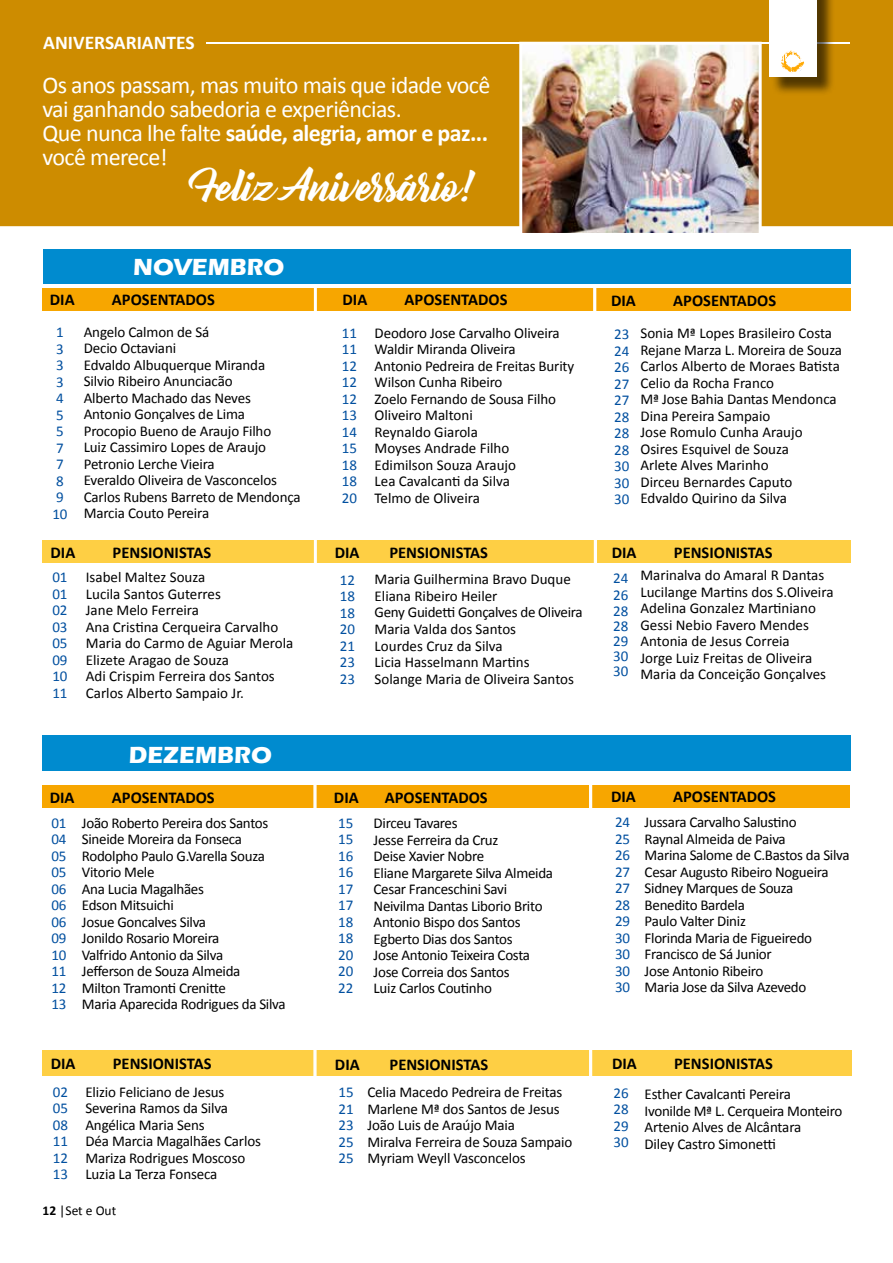
<style>
.page{position:relative;width:893px;height:1263px;background:#fff}
.page>*{position:absolute;margin:0;border:0;box-sizing:border-box;transform-origin:0 0}
.t1{font:39px "Bernadette";letter-spacing:-.03em;color:#fff}
.t2{font:24px/24px "Calibri";letter-spacing:-.025em;color:#fff}
.t3{font:700 24px "Eras ITC";color:#fff}
.t4{font:700 19.5px "Calibri";color:#fff}
.t5{font:700 16.5px "Calibri";color:#000}
.t6{font:15px/16.5px "Calibri";letter-spacing:-.01em;color:#000}
.t7{font:15px/16.5px "Calibri";color:#004f9f;text-align:justify}
.t8{font:13.5px "Calibri";color:#000}
.s1{font-weight:700}
</style>
<div class="page">
<div style="left:42px;top:288px;width:809px;height:23px;background:#f7a600"></div>
<div style="left:42px;top:541px;width:809px;height:22px;background:#fecf44"></div>
<div style="left:42px;top:1050px;width:810px;height:25px;background:#fecf44"></div>
<div style="left:42px;top:785px;width:808px;height:22px;background:#f7a600"></div>
<div style="left:0;top:0;width:893px;height:227px;background:#cd8c00"></div>
<hr style="left:206px;top:42px;width:644px;height:2px;background:#fff">
<div style="left:771px;top:0;width:64px;height:95px;background:#000;opacity:.6"></div>
<div style="left:769px;top:0;width:47px;height:77px;background:#fff"></div>
<svg style="left:781px;top:50px;width:24px;height:23px"></svg>
<img style="left:523px;top:46px;width:235px;height:186px">
<div style="left:519px;top:42px;width:243px;height:194px;border:3px solid #fff"></div>
<hr style="left:313px;top:780px;width:4px;height:317px;background:#fff">
<hr style="left:589px;top:777px;width:3px;height:317px;background:#fff">
<div style="left:593px;top:279px;width:3px;height:55px;background:#fff;border:2px solid #fff"></div>
<div style="left:314px;top:285px;width:3px;height:310px;border:2px solid #fff"></div>
<hr style="left:594px;top:532px;width:3px;height:55px;background:#fff">
<div style="left:43px;top:250px;width:808px;height:34px;background:#008bcf"></div>
<div style="left:42px;top:735px;width:809px;height:36px;background:#008bcf"></div>
<h3 class="t4" style="left:43px;top:30px;width:153px">ANIVERSARIANTES</h3>
<h2 class="t2" style="left:42px;top:72px;width:449px">Os anos passam, mas muito mais que idade você vai ganhando sabedoria e experiências.<br>Que nunca lhe falte <span class="s1">saúde, alegria, amor e paz... </span>você merece!</h2>
<h1 class="t1" style="left:197px;top:156px;width:286px">Feliz Aniversário!</h1>
<h2 class="t3" style="left:133px;top:253px;width:153px">NOVEMBRO</h2>
<p class="t5" style="left:50px;top:290px;width:26px">DIA</p>
<p class="t5" style="left:112px;top:290px;width:104px">APOSENTADOS</p>
<p class="t5" style="left:343px;top:290px;width:26px">DIA</p>
<p class="t5" style="left:405px;top:290px;width:104px">APOSENTADOS</p>
<p class="t5" style="left:611px;top:290px;width:26px">DIA</p>
<p class="t5" style="left:673px;top:290px;width:104px">APOSENTADOS</p>
<p class="t7" style="left:52px;top:323px;width:17px;text-align:left">1<br>3<br>3<br>3<br>4<br>5<br>5<br>7<br>7<br>8<br>9<br>10</p>
<p class="t6" style="left:84px;top:323px;width:218px">Angelo Calmon de Sá<br>Decio Octaviani<br>Edvaldo Albuquerque Miranda<br>Silvio Ribeiro Anunciacão<br>Alberto Machado das Neves<br>Antonio Gonçalves de Lima<br>Procopio Bueno de Araujo Filho<br>Luiz Cassimiro Lopes de Araujo<br>Petronio Lerche Vieira<br>Everaldo Oliveira de Vasconcelos<br>Carlos Rubens Barreto de Mendonça<br>Marcia Couto Pereira</p>
<p class="t7" style="left:342px;top:324px;width:17px">11<br>11<br>12<br>12<br>12<br>13<br>14<br>15<br>18<br>18<br>20</p>
<p class="t7" style="left:614px;top:325px;width:17px">23<br>24<br>26<br>27<br>27<br>28<br>28<br>28<br>30<br>30<br>30</p>
<p class="t6" style="left:375px;top:324px;width:201px">Deodoro Jose Carvalho Oliveira<br>Waldir Miranda Oliveira<br>Antonio Pedreira de Freitas Burity<br>Wilson Cunha Ribeiro<br>Zoelo Fernando de Sousa Filho<br>Oliveiro Maltoni<br>Reynaldo Giarola<br>Moyses Andrade Filho<br>Edimilson Souza Araujo<br>Lea Cavalcanti da Silva<br>Telmo de Oliveira</p>
<p class="t6" style="left:640px;top:324px;width:203px">Sonia Mª Lopes Brasileiro Costa<br>Rejane Marza L. Moreira de Souza<br>Carlos Alberto de Moraes Batista<br>Celio da Rocha Franco<br>Mª Jose Bahia Dantas Mendonca<br>Dina Pereira Sampaio<br>Jose Romulo Cunha Araujo<br>Osires Esquivel de Souza<br>Arlete Alves Marinho<br>Dirceu Bernardes Caputo<br>Edvaldo Quirino da Silva</p>
<p class="t5" style="left:51px;top:542px;width:26px">DIA</p>
<p class="t5" style="left:113px;top:542px;width:100px">PENSIONISTAS</p>
<p class="t5" style="left:335px;top:542px;width:26px">DIA</p>
<p class="t5" style="left:389px;top:542px;width:100px">PENSIONISTAS</p>
<p class="t5" style="left:612px;top:542px;width:26px">DIA</p>
<p class="t5" style="left:674px;top:542px;width:100px">PENSIONISTAS</p>
<p class="t6" style="left:375px;top:570px;width:209px">Maria Guilhermina Bravo Duque<br>Eliana Ribeiro Heiler<br>Geny Guidetti Gonçalves de Oliveira<br>Maria Valda dos Santos<br>Lourdes Cruz da Silva<br>Licia Hasselmann Martins<br>Solange Maria de Oliveira Santos</p>
<p class="t6" style="left:640px;top:566px;width:195px">Marinalva do Amaral R Dantas<br>Lucilange Martins dos S.Oliveira<br>Adelina Gonzalez Martiniano<br>Gessi Nebio Favero Mendes<br>Antonia de Jesus Correia<br>Jorge Luiz Freitas de Oliveira<br>Maria da Conceição Gonçalves</p>
<p class="t7" style="left:52px;top:568px;width:17px">01<br>01<br>02<br>03<br>05<br>09<br>10<br>11</p>
<p class="t6" style="left:86px;top:568px;width:209px">Isabel Maltez Souza<br>Lucila Santos Guterres<br>Jane Melo Ferreira<br>Ana Cristina Cerqueira Carvalho<br>Maria do Carmo de Aguiar Merola<br>Elizete Aragao de Souza<br>Adi Crispim Ferreira dos Santos<br>Carlos Alberto Sampaio Jr.</p>
<p class="t7" style="left:340px;top:570px;width:17px">12<br>18<br>18<br>20<br>21<br>23<br>23</p>
<p class="t7" style="left:613px;top:569px;width:17px">24<br>26<br>28</p>
<p class="t7" style="left:613px;top:618px;width:17px;line-height:15px">28<br>29<br>30<br>30</p>
<h2 class="t3" style="left:129px;top:741px;width:144px">DEZEMBRO</h2>
<p class="t5" style="left:50px;top:787px;width:26px">DIA</p>
<p class="t5" style="left:112px;top:787px;width:104px">APOSENTADOS</p>
<p class="t5" style="left:334px;top:787px;width:26px">DIA</p>
<p class="t5" style="left:385px;top:787px;width:104px">APOSENTADOS</p>
<p class="t5" style="left:611px;top:787px;width:26px">DIA</p>
<p class="t5" style="left:673px;top:787px;width:104px">APOSENTADOS</p>
<p class="t7" style="left:51px;top:814px;width:17px">01<br>04<br>05<br>05<br>06<br>06<br>06<br>09<br>10<br>11<br>12<br>13</p>
<p class="t6" style="left:82px;top:814px;width:205px">João Roberto Pereira dos Santos<br>Sineide Moreira da Fonseca<br>Rodolpho Paulo G.Varella Souza<br>Vitorio Mele<br>Ana Lucia Magalhães<br>Edson Mitsuichi<br>Josue Goncalves Silva<br>Jonildo Rosario Moreira<br>Valfrido Antonio da Silva<br>Jefferson de Souza Almeida<br>Milton Tramonti Crenitte<br>Maria Aparecida Rodrigues da Silva</p>
<p class="t7" style="left:338px;top:814px;width:17px">15<br>15<br>16<br>16<br>17<br>17<br>18<br>18<br>20<br>20<br>22</p>
<p class="t6" style="left:374px;top:814px;width:181px">Dirceu Tavares<br>Jesse Ferreira da Cruz<br>Deise Xavier Nobre<br>Eliane Margarete Silva Almeida<br>Cesar Franceschini Savi<br>Neivilma Dantas Liborio Brito<br>Antonio Bispo dos Santos<br>Egberto Dias dos Santos<br>Jose Antonio Teixeira Costa<br>Jose Correia dos Santos<br>Luiz Carlos Coutinho</p>
<p class="t6" style="left:645px;top:813px;width:207px">Jussara Carvalho Salustino<br>Raynal Almeida de Paiva<br>Marina Salome de C.Bastos da Silva<br>Cesar Augusto Ribeiro Nogueira<br>Sidney Marques de Souza<br>Benedito Bardela<br>Paulo Valter Diniz<br>Florinda Maria de Figueiredo<br>Francisco de Sá Junior<br>Jose Antonio Ribeiro<br>Maria Jose da Silva Azevedo</p>
<p class="t7" style="left:615px;top:813px;width:17px">24<br>25<br>26<br>27<br>27<br>28<br>29<br>30<br>30<br>30<br>30</p>
<p class="t5" style="left:51px;top:1053px;width:26px">DIA</p>
<p class="t5" style="left:113px;top:1053px;width:100px">PENSIONISTAS</p>
<p class="t5" style="left:335px;top:1054px;width:26px">DIA</p>
<p class="t5" style="left:390px;top:1054px;width:100px">PENSIONISTAS</p>
<p class="t5" style="left:612px;top:1053px;width:26px">DIA</p>
<p class="t5" style="left:674px;top:1053px;width:100px">PENSIONISTAS</p>
<p class="t7" style="left:53px;top:1083px;width:17px">02<br>05<br>08<br>11<br>12<br>13</p>
<p class="t6" style="left:85px;top:1083px;width:177px">Elizio Feliciano de Jesus<br>Severina Ramos da Silva<br>Angélica Maria Sens<br>Déa Marcia Magalhães Carlos<br>Mariza Rodrigues Moscoso<br>Luzia La Terza Fonseca</p>
<p class="t7" style="left:339px;top:1083px;width:17px">15<br>21<br>23<br>25<br>25</p>
<p class="t7" style="left:613px;top:1084px;width:17px">26<br>28<br>29<br>30</p>
<p class="t6" style="left:367px;top:1083px;width:207px">Celia Macedo Pedreira de Freitas<br>Marlene Mª dos Santos de Jesus<br>João Luis de Araújo Maia<br>Miralva Ferreira de Souza Sampaio<br>Myriam Weyll Vasconcelos</p>
<p class="t6" style="left:645px;top:1085px;width:199px">Esther Cavalcanti Pereira<br>Ivonilde Mª L. Cerqueira Monteiro<br>Artenio Alves de Alcântara<br>Diley Castro Simonetti</p>
<p class="t8" style="left:43px;top:1202px;width:75px"><span class="s1">12</span> |Set e Out</p>
</div>
